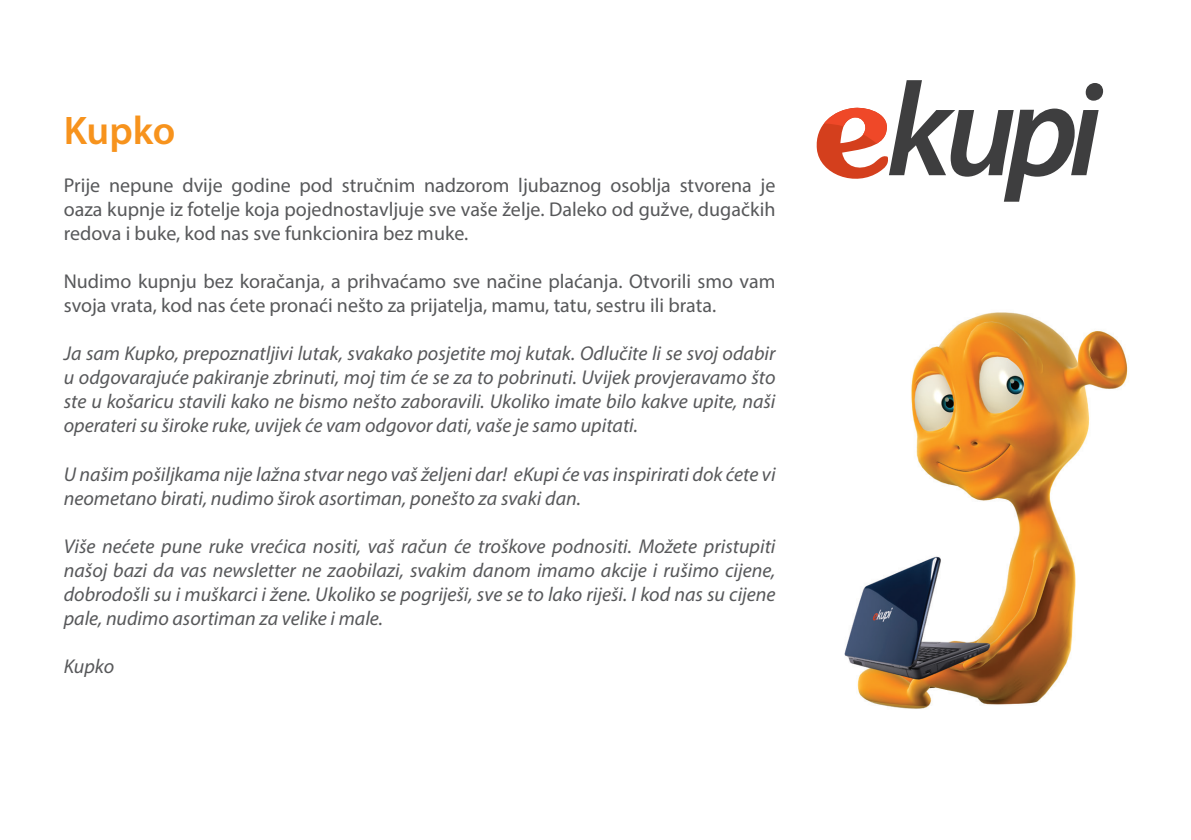
<style>
.page{position:relative;width:1191px;height:840px;background:#fff}
.page>*{position:absolute;margin:0;border:0;box-sizing:border-box;transform-origin:0 0}
.t1{font:600 40px "Myriad Pro";letter-spacing:-.005em;color:#f7931d}
.Text{font:italic 20px/24px "Myriad Pro";color:#57585a;text-align:justify}
.Text-2{font:20px/24px "Myriad Pro";color:#57585a;text-align:justify}
</style>
<div class="page">
<img style="left:844px;top:201px;width:284px;height:508px">
<svg style="left:816px;top:80px;width:287px;height:121px"></svg>
<p class="t1" style="left:64px;top:105px;width:113px">Kupko</p>
<p class="Text-2" style="left:64px;top:173px;width:713px">Prije nepune dvije godine pod stručnim nadzorom ljubaznog osoblja stvorena je oaza kupnje iz fotelje koja pojednostavljuje sve vaše želje. Daleko od gužve, dugačkih redova i buke, kod nas sve funkcionira bez muke.</p>
<p class="Text-2" style="left:64px;top:269px;width:713px">Nudimo kupnju bez koračanja, a prihvaćamo sve načine plaćanja. Otvorili smo vam svoja vrata, kod nas ćete pronaći nešto za prijatelja, mamu, tatu, sestru ili brata.</p>
<p class="Text" style="left:64px;top:341px;width:713px">Ja sam Kupko, prepoznatljivi lutak, svakako posjetite moj kutak. Odlučite li se svoj odabir u odgovarajuće pakiranje zbrinuti, moj tim će se za to pobrinuti. Uvijek provjeravamo što ste u košaricu stavili kako ne bismo nešto zaboravili. Ukoliko imate bilo kakve upite, naši operateri su široke ruke, uvijek će vam odgovor dati, vaše je samo upitati.</p>
<p class="Text" style="left:64px;top:461px;width:713px">U našim pošiljkama nije lažna stvar nego vaš željeni dar! eKupi će vas inspirirati dok ćete vi neometano birati, nudimo širok asortiman, ponešto za svaki dan.</p>
<p class="Text" style="left:64px;top:533px;width:713px">Više nećete pune ruke vrećica nositi, vaš račun će troškove podnositi. Možete pristupiti našoj bazi da vas newsletter ne zaobilazi, svakim danom imamo akcije i rušimo cijene, dobrodošli su i muškarci i žene. Ukoliko se pogriješi, sve se to lako riješi. I kod nas su cijene pale, nudimo asortiman za velike i male.</p>
<p class="Text" style="left:64px;top:653px;width:52px">Kupko</p>
</div>
